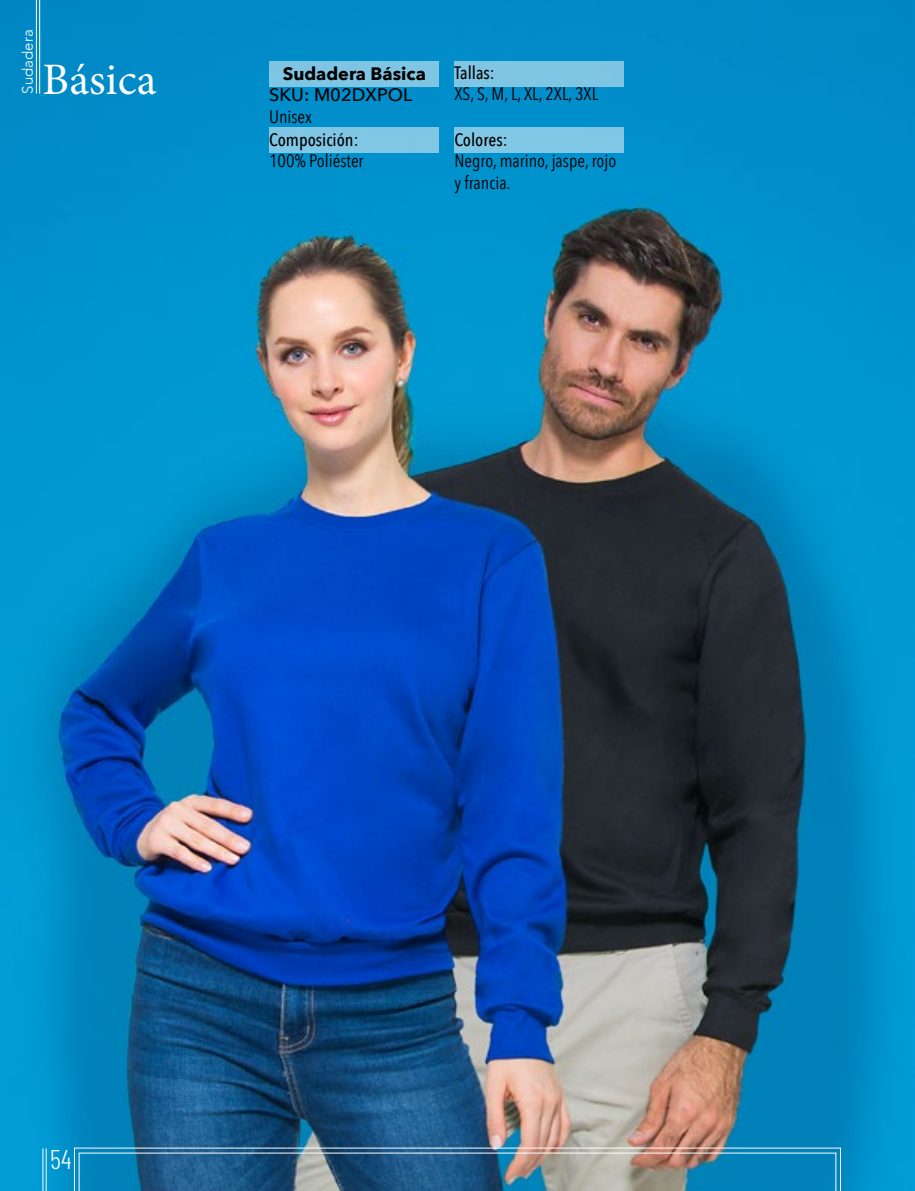
<style>
.page{position:relative;width:915px;height:1191px;background:#fff}
.page>*{position:absolute;margin:0;border:0;box-sizing:border-box;transform-origin:0 0}
.t1{font:45px "Minion Pro";color:#fff}
.t2{font:300 27px "Barlow Condensed";color:#fff}
.t3{font:18px/21.6px "Avenir Next Condensed";color:#000}
.t4{font:500 18px "Avenir Next Condensed";color:#000}
.t5{font:700 18px "Avenir Next";color:#000}
.t6{font:500 18px "Avenir Next";color:#000}
.t7{font:300 15px "Avenir";color:#fff}
</style>
<div class="page">
<img style="left:0;top:0;width:914px;height:1191px">
<img style="left:74px;top:1147px;width:766px;height:44px">
<div style="left:269px;top:61px;width:169px;height:25px;background:#7fc5e4"></div>
<div style="left:269px;top:127px;width:169px;height:26px;background:#7fc7e5"></div>
<div style="left:454px;top:61px;width:169px;height:25px;background:#7fc5e4"></div>
<div style="left:454px;top:127px;width:169px;height:26px;background:#7fc7e5"></div>
<hr style="left:46px;top:1148px;width:1px;height:43px;background:#fff">
<hr style="left:43px;top:1148px;width:1px;height:43px;background:#fff">
<hr style="left:39px;top:0;width:1px;height:94px;background:#fff">
<hr style="left:36px;top:0;width:1px;height:94px;background:#fff">
<p class="t7" style="left:19px;top:94px;width:65px;rotate:-90deg">Sudadera</p>
<h1 class="t1" style="left:43px;top:49px;width:115px">Básica</h1>
<p class="t5" style="left:282px;top:58px;width:145px">Sudadera Básica</p>
<p class="t6" style="left:269px;top:80px;width:145px">SKU: M02DXPOL</p>
<p class="t3" style="left:269px;top:105px;width:44px">Unisex</p>
<p class="t4" style="left:269px;top:129px;width:91px">Composición:</p>
<p class="t3" style="left:269px;top:149px;width:96px">100% Poliéster</p>
<p class="t4" style="left:454px;top:62px;width:42px">Tallas:</p>
<p class="t3" style="left:454px;top:82px;width:145px">XS, S, M, L, XL, 2XL, 3XL</p>
<p class="t4" style="left:454px;top:128px;width:55px">Colores:</p>
<p class="t3" style="left:454px;top:149px;width:163px">Negro, marino, jaspe, rojo y francia.</p>
<h2 class="t2" style="left:50px;top:1142px;width:23px">54</h2>
</div>
